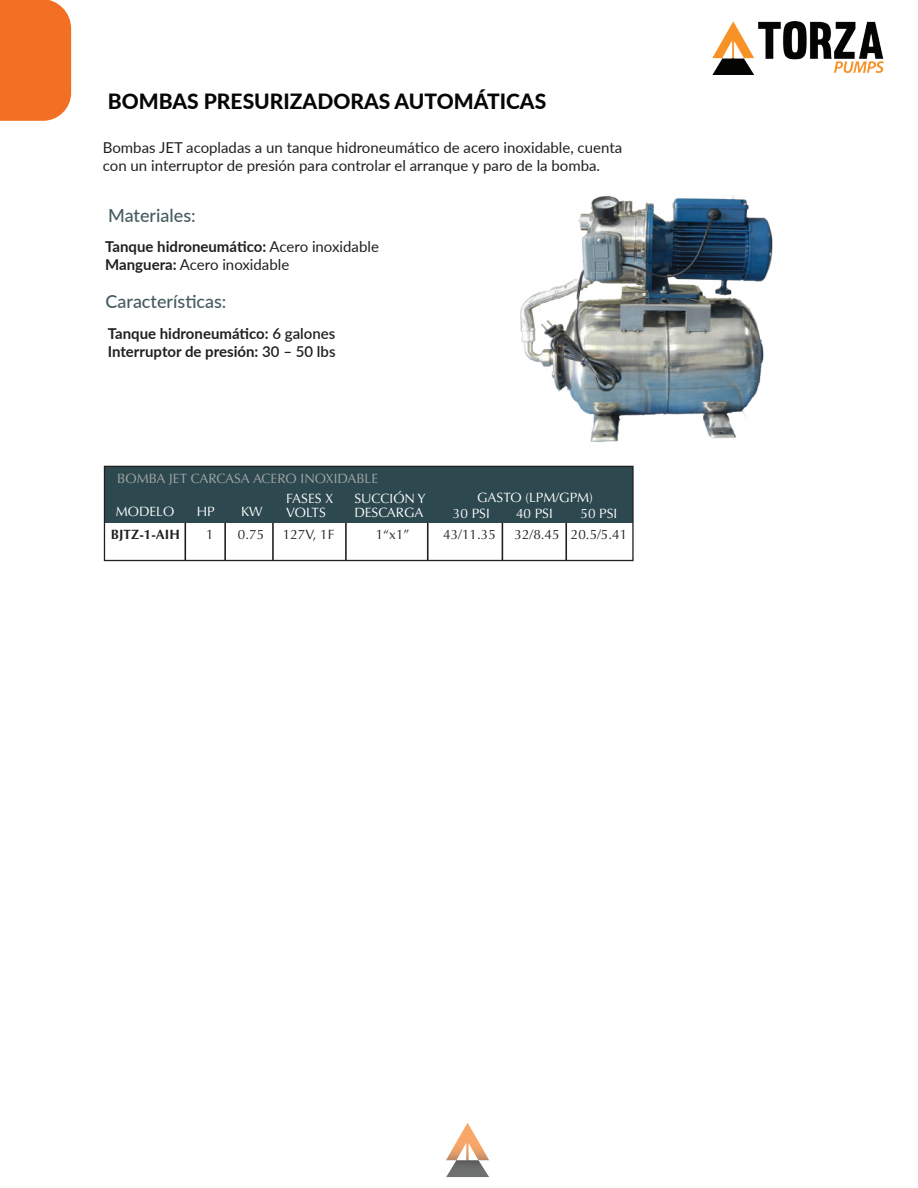
<style>
.page{position:relative;width:918px;height:1188px;background:#fff}
.page>*{position:absolute;margin:0;border:0;box-sizing:border-box;transform-origin:0 0}
.t1{font:800 21px "Lato";color:#060705}
.t2{font:500 18px "Lato";color:#455b60}
.t3{font:15px/18px "Lato";color:#231f20}
.t4{font:700 15px/18px "Lato";color:#231f20}
.t5{font:13.5px/13.5px "Optima";color:#fff}
.t6{font:13.5px "Optima";color:#231f20}
.t7{font:13.5px "Optima";color:#a5a8a7}
.t8{font:700 13.5px "Optima";color:#231f20}
.s1{font-weight:400}
.s2{font-weight:600}
</style>
<div class="page">
<img style="left:712px;top:21px;width:171px;height:53px">
<hr style="left:184px;top:501px;width:2px;height:60px;background:#231f20">
<hr style="left:224px;top:499px;width:2px;height:62px;background:#231f20">
<hr style="left:345px;top:494px;width:2px;height:67px;background:#231f20">
<hr style="left:427px;top:494px;width:2px;height:67px;background:#231f20">
<hr style="left:502px;top:494px;width:1px;height:67px;background:#231f20">
<hr style="left:565px;top:494px;width:2px;height:67px;background:#231f20">
<hr style="left:272px;top:494px;width:2px;height:66px;background:#231f20">
<div style="left:104px;top:467px;width:529px;height:56px;background:#2d494f"></div>
<div style="left:104px;top:466px;width:530px;height:95px;border:1px solid #231f20"></div>
<img style="left:521px;top:195px;width:252px;height:247px">
<svg style="left:446px;top:1123px;width:43px;height:54px"></svg>
<div style="left:0;top:0;width:71px;height:121px;background:#f36f24"></div>
<div style="left:514px;top:392px;width:56px;height:73px;background:#fff"></div>
<h1 class="t1" style="left:108px;top:85px;width:440px">BOMBAS PRESURIZADORAS AUTOMÁTICAS</h1>
<p class="t3" style="left:103px;top:138px;width:521px">Bombas JET acopladas a un tanque hidroneumático de acero inoxidable, cuenta con un interruptor de presión para controlar el arranque y paro de la bomba.</p>
<p class="t2" style="left:108px;top:202px;width:89px">Materiales:</p>
<p class="t4" style="left:105px;top:237px;width:275px">Tanque hidroneumático: <span class="s1">Acero inoxidable<br></span>Manguera: <span class="s1">Acero inoxidable</span></p>
<p class="t2" style="left:106px;top:289px;width:122px">Características:</p>
<p class="t4" style="left:108px;top:324px;width:229px">Tanque hidroneumático: <span class="s2">6 galones<br></span>Interruptor de presión: <span class="s2">30 – 50 lbs</span></p>
<p class="t7" style="left:117px;top:470px;width:262px">BOMBA JET CARCASA ACERO INOXIDABLE</p>
<p class="t5" style="left:116px;top:505px;width:60px">MODELO</p>
<p class="t5" style="left:197px;top:505px;width:20px">HP</p>
<p class="t5" style="left:241px;top:505px;width:23px">KW</p>
<p class="t5" style="left:354px;top:492px;width:73px">SUCCIÓN Y<br>DESCARGA</p>
<p class="t5" style="left:453px;top:489px;width:141px;line-height:15.9px;text-indent:24px">GASTO (LPM/GPM)<br>30 PSI</p>
<p class="t5" style="left:286px;top:492px;width:49px">FASES X<br>VOLTS</p>
<p class="t5" style="left:516px;top:507px;width:38px">40 PSI</p>
<p class="t5" style="left:581px;top:507px;width:38px">50 PSI</p>
<p class="t8" style="left:111px;top:527px;width:70px">BJTZ-1-AIH</p>
<p class="t6" style="left:206px;top:527px;width:9px">1</p>
<p class="t6" style="left:238px;top:527px;width:28px">0.75</p>
<p class="t6" style="left:283px;top:527px;width:53px">127V, 1F</p>
<p class="t6" style="left:376px;top:527px;width:35px">1“x1”</p>
<p class="t6" style="left:443px;top:527px;width:54px">43/11.35</p>
<p class="t6" style="left:515px;top:527px;width:114px">32/8.45 20.5/5.41</p>
</div>
